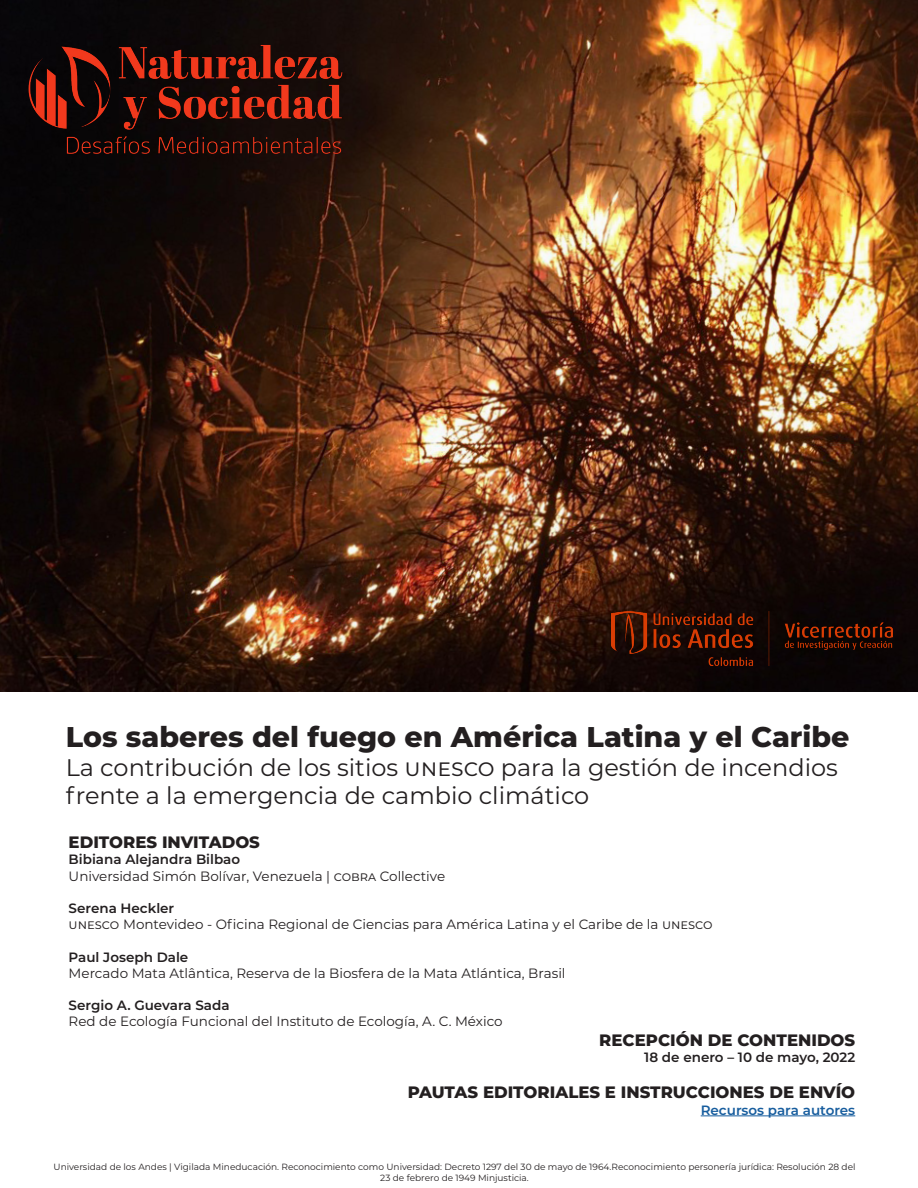
<style>
.page{position:relative;width:918px;height:1188px;background:#fff}
.page>*{position:absolute;margin:0;border:0;box-sizing:border-box;transform-origin:0 0}
.t1{font:800 28.5px "Montserrat";color:#231f20}
.t2{font:24px/28.8px "Montserrat";color:#231f20}
.t3{font:800 16.5px "Montserrat";color:#231f20}
.t4{font:13.5px "Montserrat";color:#231f20}
.t5{font:600 13.5px "Montserrat";color:#231f20}
.t6{font:600 13.5px "Montserrat";color:#175d9e}
.t7{font:9px/10.8px "Montserrat";color:#231f20;text-align:center}
</style>
<div class="page">
<img style="left:0;top:0;width:918px;height:692px">
<img style="left:26px;top:26px;width:334px;height:144px">
<img style="left:612px;top:611px;width:280px;height:55px">
<hr style="left:701px;top:1116px;width:154px;height:1px;background:#175d9e">
<p class="t1" style="left:66px;top:716px;width:785px">Los saberes del fuego en América Latina y el Caribe</p>
<p class="t2" style="left:66px;top:752px;width:774px">La contribución de los sitios unesco para la gestión de incendios frente a la emergencia de cambio climático</p>
<p class="t3" style="left:69px;top:830px;width:193px">EDITORES INVITADOS</p>
<p class="t5" style="left:69px;top:850px;width:173px">Bibiana Alejandra Bilbao</p>
<p class="t4" style="left:69px;top:866px;width:378px">Universidad Simón Bolívar, Venezuela | cobra Collective</p>
<p class="t5" style="left:69px;top:899px;width:107px">Serena Heckler</p>
<p class="t4" style="left:69px;top:915px;width:646px">unesco Montevideo - Oficina Regional de Ciencias para América Latina y el Caribe de la unesco</p>
<p class="t5" style="left:69px;top:947px;width:121px">Paul Joseph Dale</p>
<p class="t4" style="left:69px;top:964px;width:498px">Mercado Mata Atlântica, Reserva de la Biosfera de la Mata Atlántica, Brasil</p>
<p class="t5" style="left:69px;top:996px;width:163px">Sergio A. Guevara Sada</p>
<p class="t4" style="left:69px;top:1012px;width:436px">Red de Ecología Funcional del Instituto de Ecología, A. C. México</p>
<p class="t3" style="left:599px;top:1028px;width:257px">RECEPCIÓN DE CONTENIDOS</p>
<p class="t5" style="left:644px;top:1048px;width:212px">18 de enero – 10 de mayo, 2022</p>
<p class="t3" style="left:408px;top:1080px;width:449px">PAUTAS EDITORIALES E INSTRUCCIONES DE ENVÍO</p>
<p class="t6" style="left:701px;top:1100px;width:156px">Recursos para autores</p>
<p class="t7" style="left:54px;top:1161px;width:803px">Universidad de los Andes | Vigilada Mineducación. Reconocimiento como Universidad: Decreto 1297 del 30 de mayo de 1964.Reconocimiento personería jurídica: Resolución 28 del<br>23 de febrero de 1949 Minjusticia.</p>
</div>
